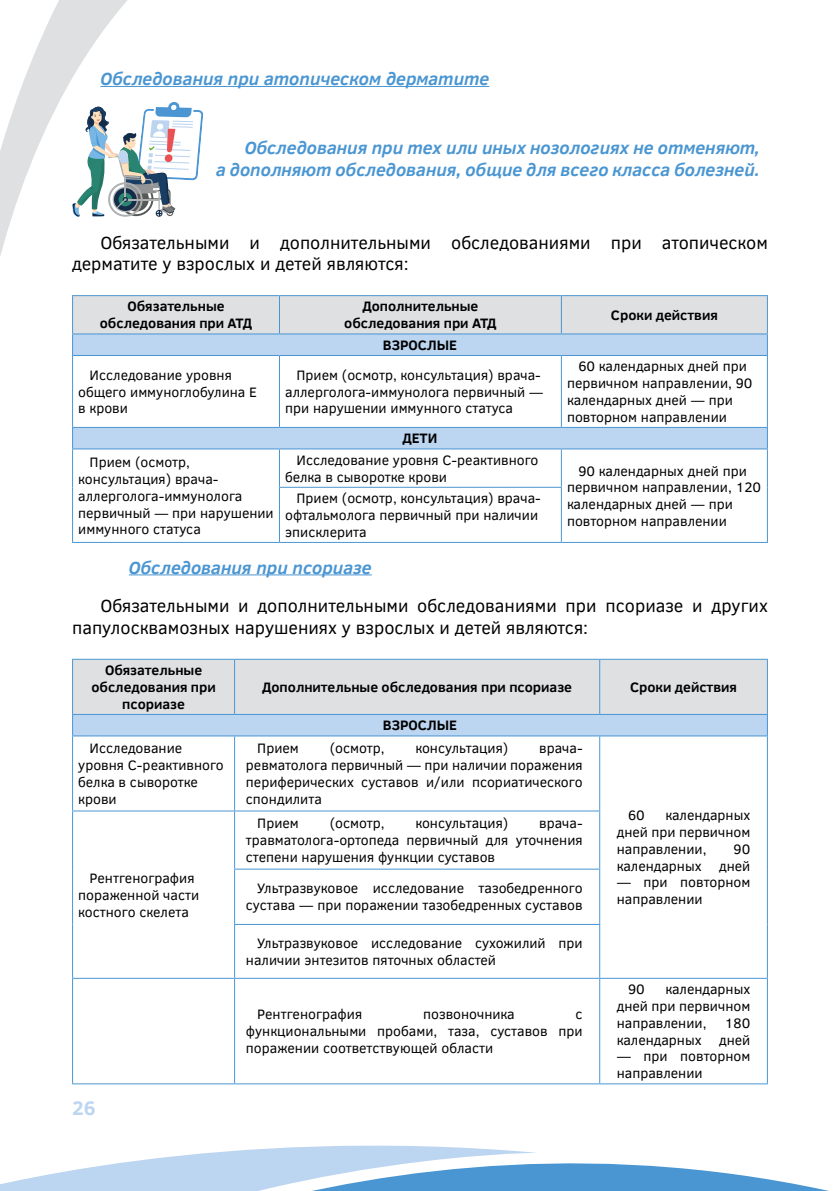
<style>
.page{position:relative;width:840px;height:1191px;background:#fff}
.page>*{position:absolute;margin:0;border:0;box-sizing:border-box;transform-origin:0 0}
.t1{font:700 20px "Clear Sans";color:#bcd5f0}
.t2{font:18px/21.6px "Clear Sans";color:#000}
.t3{font:italic 700 18px/21.6px "Clear Sans";color:#4a96d2;text-align:right}
.t4{font:14px/16.8px "Clear Sans";color:#000}
.t5{font:700 14px/16.8px "Clear Sans";color:#000;text-align:center}
.s1{font-style:italic}
</style>
<div class="page">
<hr style="left:100px;top:86px;width:389px;height:1px;background:#4a96d2">
<hr style="left:129px;top:574px;width:242px;height:1px;background:#4a96d2">
<svg style="left:229px;top:356px;width:537px;height:92px"></svg>
<hr style="left:72px;top:295px;width:207px;height:1px;background:#4a96d2">
<hr style="left:279px;top:295px;width:282px;height:1px;background:#4a96d2">
<hr style="left:561px;top:295px;width:206px;height:1px;background:#4a96d2">
<svg style="left:229px;top:296px;width:538px;height:59px;background:#cfdae6"></svg>
<hr style="left:72px;top:355px;width:207px;height:1px;background:#4a96d2">
<hr style="left:279px;top:355px;width:282px;height:1px;background:#4a96d2">
<hr style="left:279px;top:356px;width:1px;height:71px;background:#4a96d2">
<hr style="left:561px;top:355px;width:206px;height:1px;background:#4a96d2">
<hr style="left:560px;top:356px;width:1px;height:71px;background:#4a96d2">
<hr style="left:766px;top:356px;width:1px;height:71px;background:#4a96d2">
<hr style="left:72px;top:427px;width:207px;height:1px;background:#4a96d2">
<hr style="left:279px;top:427px;width:282px;height:1px;background:#4a96d2">
<hr style="left:561px;top:427px;width:206px;height:1px;background:#4a96d2">
<svg style="left:766px;top:428px;width:1px;height:20px"></svg>
<hr style="left:72px;top:448px;width:207px;height:1px;background:#4a96d2">
<hr style="left:72px;top:542px;width:207px;height:1px;background:#4a96d2">
<hr style="left:279px;top:448px;width:282px;height:1px;background:#4a96d2">
<hr style="left:279px;top:449px;width:1px;height:38px;background:#4a96d2">
<hr style="left:561px;top:448px;width:206px;height:1px;background:#4a96d2">
<hr style="left:560px;top:449px;width:1px;height:38px;background:#4a96d2">
<hr style="left:766px;top:449px;width:1px;height:38px;background:#4a96d2">
<hr style="left:766px;top:487px;width:1px;height:55px;background:#4a96d2">
<hr style="left:561px;top:542px;width:206px;height:1px;background:#4a96d2">
<hr style="left:279px;top:487px;width:282px;height:1px;background:#4a96d2">
<hr style="left:279px;top:488px;width:1px;height:54px;background:#4a96d2">
<hr style="left:560px;top:488px;width:1px;height:54px;background:#4a96d2">
<hr style="left:279px;top:542px;width:282px;height:1px;background:#4a96d2">
<svg style="left:72px;top:659px;width:695px;height:76px;background:#d1dbe5"></svg>
<hr style="left:72px;top:735px;width:162px;height:1px;background:#4a96d2">
<hr style="left:72px;top:736px;width:1px;height:74px;background:#4a96d2">
<hr style="left:234px;top:735px;width:365px;height:1px;background:#4a96d2">
<hr style="left:234px;top:736px;width:1px;height:74px;background:#4a96d2">
<hr style="left:599px;top:735px;width:168px;height:1px;background:#4a96d2">
<hr style="left:599px;top:736px;width:1px;height:74px;background:#4a96d2">
<hr style="left:766px;top:736px;width:1px;height:75px;background:#4a96d2">
<hr style="left:766px;top:811px;width:1px;height:58px;background:#4a96d2">
<hr style="left:766px;top:869px;width:1px;height:55px;background:#4a96d2">
<hr style="left:766px;top:924px;width:1px;height:53px;background:#4a96d2">
<hr style="left:72px;top:810px;width:162px;height:1px;background:#4a96d2">
<hr style="left:72px;top:811px;width:1px;height:58px;background:#4a96d2">
<hr style="left:72px;top:869px;width:1px;height:55px;background:#4a96d2">
<hr style="left:72px;top:924px;width:1px;height:53px;background:#4a96d2">
<hr style="left:234px;top:810px;width:366px;height:1px;background:#4a96d2">
<hr style="left:234px;top:811px;width:1px;height:57px;background:#4a96d2">
<hr style="left:599px;top:811px;width:1px;height:57px;background:#4a96d2">
<hr style="left:234px;top:868px;width:366px;height:1px;background:#4a96d2">
<hr style="left:234px;top:869px;width:1px;height:55px;background:#4a96d2">
<hr style="left:599px;top:869px;width:1px;height:55px;background:#4a96d2">
<hr style="left:234px;top:924px;width:366px;height:1px;background:#4a96d2">
<hr style="left:234px;top:925px;width:1px;height:52px;background:#4a96d2">
<hr style="left:599px;top:925px;width:1px;height:52px;background:#4a96d2">
<hr style="left:72px;top:977px;width:162px;height:1px;background:#4a96d2">
<hr style="left:72px;top:978px;width:1px;height:105px;background:#4a96d2">
<hr style="left:234px;top:977px;width:365px;height:1px;background:#4a96d2">
<hr style="left:234px;top:978px;width:1px;height:105px;background:#4a96d2">
<hr style="left:599px;top:977px;width:168px;height:1px;background:#4a96d2">
<hr style="left:599px;top:978px;width:1px;height:105px;background:#4a96d2">
<hr style="left:766px;top:978px;width:1px;height:105px;background:#4a96d2">
<svg style="left:0;top:1063px;width:829px;height:128px"></svg>
<svg style="left:0;top:0;width:229px;height:543px"></svg>
<p class="t3" style="left:100px;top:67px;width:390px">Обследования при атопическом дерматите</p>
<p class="t3" style="left:216px;top:136px;width:544px">Обследования при тех или иных нозологиях не отменяют,<br>а дополняют обследования, общие для всего класса болезней.</p>
<p class="t2" style="left:72px;top:231px;width:697px;text-indent:28px">Обязательными и дополнительными обследованиями при атопическом дерматите у взрослых и детей являются:</p>
<p class="t5" style="left:100px;top:298px;width:154px">Обязательные обследования при АТД</p>
<p class="t5" style="left:344px;top:298px;width:154px">Дополнительные обследования при АТД</p>
<p class="t5" style="left:610px;top:306px;width:108px">Сроки действия</p>
<p class="t5" style="left:382px;top:336px;width:76px">ВЗРОСЛЫЕ</p>
<p class="t4" style="left:78px;top:366px;width:180px;text-indent:11px">Исследование уровня общего иммуноглобулина E в крови</p>
<p class="t4" style="left:285px;top:366px;width:259px;text-indent:11px">Прием (осмотр, консультация) врача&shy;аллерголога-иммунолога первичный <span class="s1">— </span>при нарушении иммунного статуса</p>
<p class="t4" style="left:566px;top:358px;width:187px;text-indent:11px">60 календарных дней при первичном направлении, 90 календарных дней <span class="s1">—</span> при повторном направлении</p>
<p class="t5" style="left:402px;top:429px;width:36px">ДЕТИ</p>
<p class="t4" style="left:78px;top:454px;width:197px;text-indent:11px">Прием (осмотр, консультация) врача&shy;аллерголога-иммунолога первичный <span class="s1">—</span> при нарушении иммунного статуса</p>
<p class="t4" style="left:285px;top:451px;width:255px;text-indent:11px">Исследование уровня C-реактивного белка в сыворотке крови</p>
<p class="t4" style="left:566px;top:462px;width:195px;text-indent:11px">90 календарных дней при первичном направлении, 120 календарных дней <span class="s1">—</span> при повторном направлении</p>
<p class="t4" style="left:285px;top:490px;width:257px;text-indent:11px">Прием (осмотр, консультация) врача&shy;офтальмолога первичный при наличии эписклерита</p>
<p class="t3" style="left:129px;top:556px;width:244px">Обследования при псориазе</p>
<p class="t2" style="left:72px;top:595px;width:697px;text-indent:28px">Обязательными и дополнительными обследованиями при псориазе и других папулосквамозных нарушениях у взрослых и детей являются:</p>
<p class="t5" style="left:91px;top:661px;width:126px">Обязательные обследования при псориазе</p>
<p class="t5" style="left:262px;top:678px;width:311px">Дополнительные обследования при псориазе</p>
<p class="t5" style="left:629px;top:678px;width:108px">Сроки действия</p>
<p class="t5" style="left:382px;top:716px;width:76px">ВЗРОСЛЫЕ</p>
<p class="t4" style="left:78px;top:740px;width:147px;text-indent:11px">Исследование уровня C-реактивного белка в сыворотке крови</p>
<p class="t4" style="left:257px;top:740px;width:43px">Прием</p>
<p class="t4" style="left:329px;top:740px;width:56px">(осмотр,</p>
<p class="t4" style="left:415px;top:740px;width:94px">консультация)</p>
<p class="t4" style="left:246px;top:740px;width:338px;text-align:justify;text-indent:293px">врача&shy;ревматолога первичный — при наличии поражения периферических суставов и/или псориатического спондилита</p>
<p class="t4" style="left:78px;top:869px;width:122px;text-indent:11px">Рентгенография пораженной части костного скелета</p>
<h1 class="t1" style="left:72px;top:1093px;width:25px">26</h1>
<p class="t4" style="left:257px;top:815px;width:43px">Прием</p>
<p class="t4" style="left:329px;top:815px;width:56px">(осмотр,</p>
<p class="t4" style="left:415px;top:815px;width:94px">консультация)</p>
<p class="t4" style="left:246px;top:815px;width:338px;text-align:justify;text-indent:293px">врача&shy;травматолога-ортопеда первичный для уточнения степени нарушения функции суставов</p>
<p class="t4" style="left:246px;top:880px;width:338px;text-align:right">Ультразвуковое исследование тазобедренного сустава — при поражении тазобедренных суставов</p>
<p class="t4" style="left:246px;top:934px;width:338px;text-indent:11px">Ультразвуковое исследование сухожилий при наличии энтезитов пяточных областей</p>
<p class="t4" style="left:257px;top:1006px;width:106px">Рентгенография</p>
<p class="t4" style="left:423px;top:1006px;width:93px">позвоночника</p>
<p class="t4" style="left:246px;top:1006px;width:338px;text-align:justify;text-indent:329px">с функциональными пробами, таза, суставов при поражении соответствующей области</p>
<p class="t4" style="left:627px;top:807px;width:18px">60</p>
<p class="t4" style="left:616px;top:807px;width:135px;text-align:justify;text-indent:49px">календарных дней при первичном направлении,</p>
<p class="t4" style="left:616px;top:840px;width:135px;text-align:right">90<br>календарных дней</p>
<p class="t4" style="left:616px;top:874px;width:135px">— при повторном направлении</p>
<p class="t4" style="left:627px;top:980px;width:18px">90</p>
<p class="t4" style="left:616px;top:980px;width:135px;text-align:justify;text-indent:49px">календарных дней при первичном направлении,</p>
<p class="t4" style="left:616px;top:1014px;width:135px;text-align:right">180<br>календарных дней</p>
<p class="t4" style="left:616px;top:1048px;width:135px">— при повторном направлении</p>
</div>
